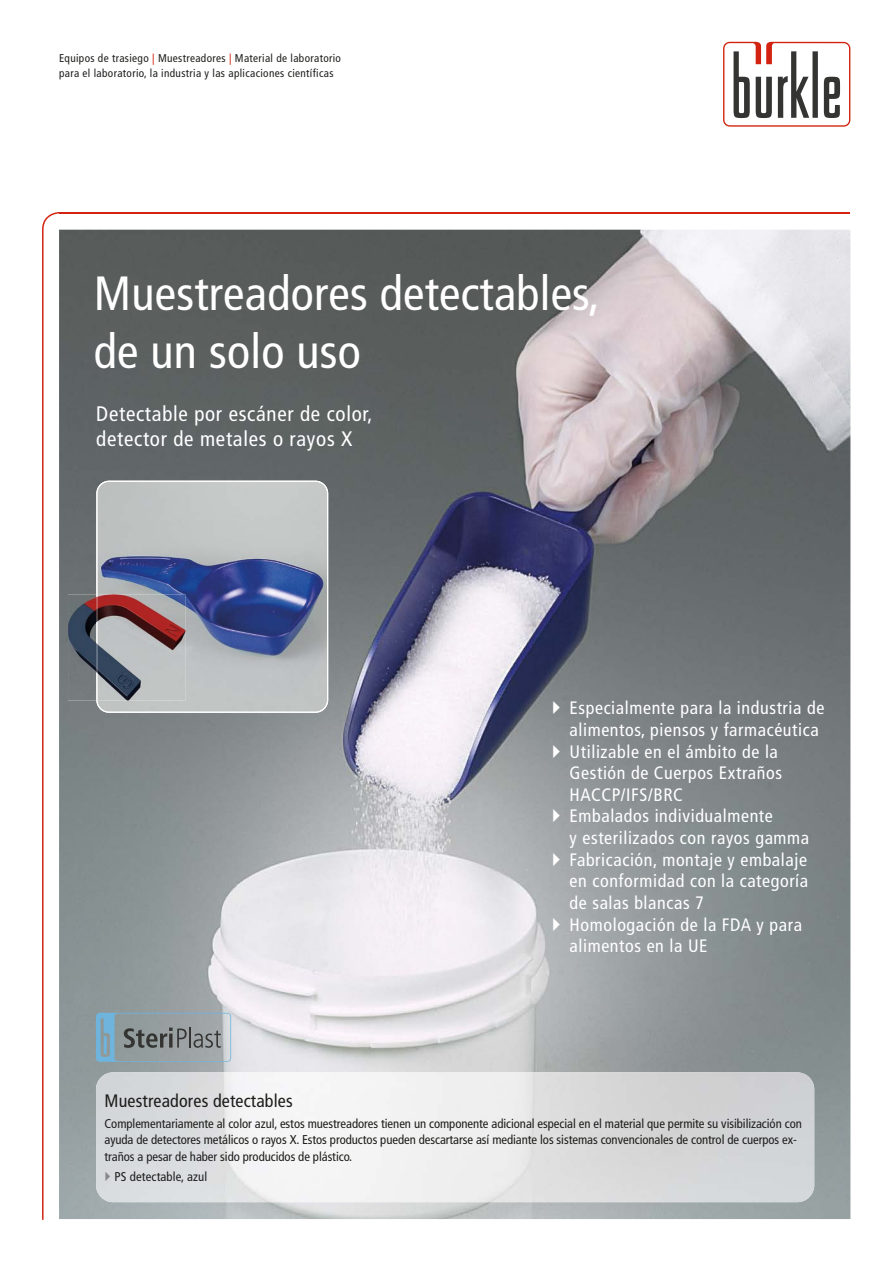
<style>
.page{position:relative;width:893px;height:1263px;background:#fff}
.page>*{position:absolute;margin:0;border:0;box-sizing:border-box;transform-origin:0 0}
.t1{font:condensed 48px/57.6px "Frutiger";letter-spacing:.005em;color:#fff}
.t2{font:condensed 21px/25.2px "Frutiger";letter-spacing:.035em;color:#fff}
.t3{font:condensed 18px/21.6px "Frutiger";letter-spacing:.035em;color:#fff}
.t4{font:condensed 18px "Frutiger";letter-spacing:.01em;color:#1d1d1b}
.t5{font:condensed 12.75px/16.5px "Frutiger";letter-spacing:-.005em;color:#1d1d1b}
.t6{font:condensed 11.25px/15px "Frutiger";letter-spacing:.03em;color:#1d1d1b}
.s1{color:#d32210}
</style>
<div class="page">
<img style="left:60px;top:230px;width:790px;height:989px">
<svg style="left:723px;top:42px;width:127px;height:85px"></svg>
<svg style="left:42px;top:212px;width:18px;height:1008px"></svg>
<hr style="left:60px;top:212px;width:790px;height:1px;background:#d32210">
<svg style="left:96px;top:1013px;width:135px;height:49px;background:#8c9aa1"></svg>
<svg style="left:96px;top:481px;width:232px;height:232px;background:#98a1b4"></svg>
<img style="left:68px;top:594px;width:118px;height:107px">
<img style="left:96px;top:594px;width:1px;height:107px">
<img style="left:96px;top:1072px;width:718px;height:130px">
<svg style="left:553px;top:701px;width:7px;height:13px"></svg>
<svg style="left:553px;top:744px;width:7px;height:14px"></svg>
<svg style="left:553px;top:809px;width:7px;height:13px"></svg>
<svg style="left:553px;top:852px;width:7px;height:14px"></svg>
<svg style="left:553px;top:917px;width:7px;height:13px"></svg>
<svg style="left:106px;top:1172px;width:4px;height:9px"></svg>
<p class="t6" style="left:59px;top:50px;width:283px">Equipos de trasiego <span class="s1">|</span> Muestreadores <span class="s1">|</span> Material de laboratorio para el laboratorio, la industria y las aplicaciones científicas</p>
<h1 class="t1" style="left:94px;top:265px;width:508px">Muestreadores detectables, de un solo uso</h1>
<h2 class="t2" style="left:96px;top:401px;width:278px">Detectable por escáner de color, detector de metales o rayos X</h2>
<p class="t3" style="left:570px;top:697px;width:256px">Especialmente para la industria de alimentos, piensos y farmacéutica<br>Utilizable en el ámbito de la<br>Gestión de Cuerpos Extraños<br>HACCP/IFS/BRC<br>Embalados individualmente<br>y esterilizados con rayos gamma<br>Fabricación, montaje y embalaje en conformidad con la categoría de salas blancas 7<br>Homologación de la FDA y para alimentos en la UE</p>
<h3 class="t4" style="left:105px;top:1090px;width:190px">Muestreadores detectables</h3>
<p class="t5" style="left:105px;top:1115px;width:699px">Complementariamente al color azul, estos muestreadores tienen un componente adicional especial en el material que permite su visibilización con ayuda de detectores metálicos o rayos X. Estos productos pueden descartarse así mediante los sistemas convencionales de control de cuerpos ex&shy;traños a pesar de haber sido producidos de plástico.</p>
<p class="t5" style="left:115px;top:1168px;width:94px">PS detectable, azul</p>
</div>
